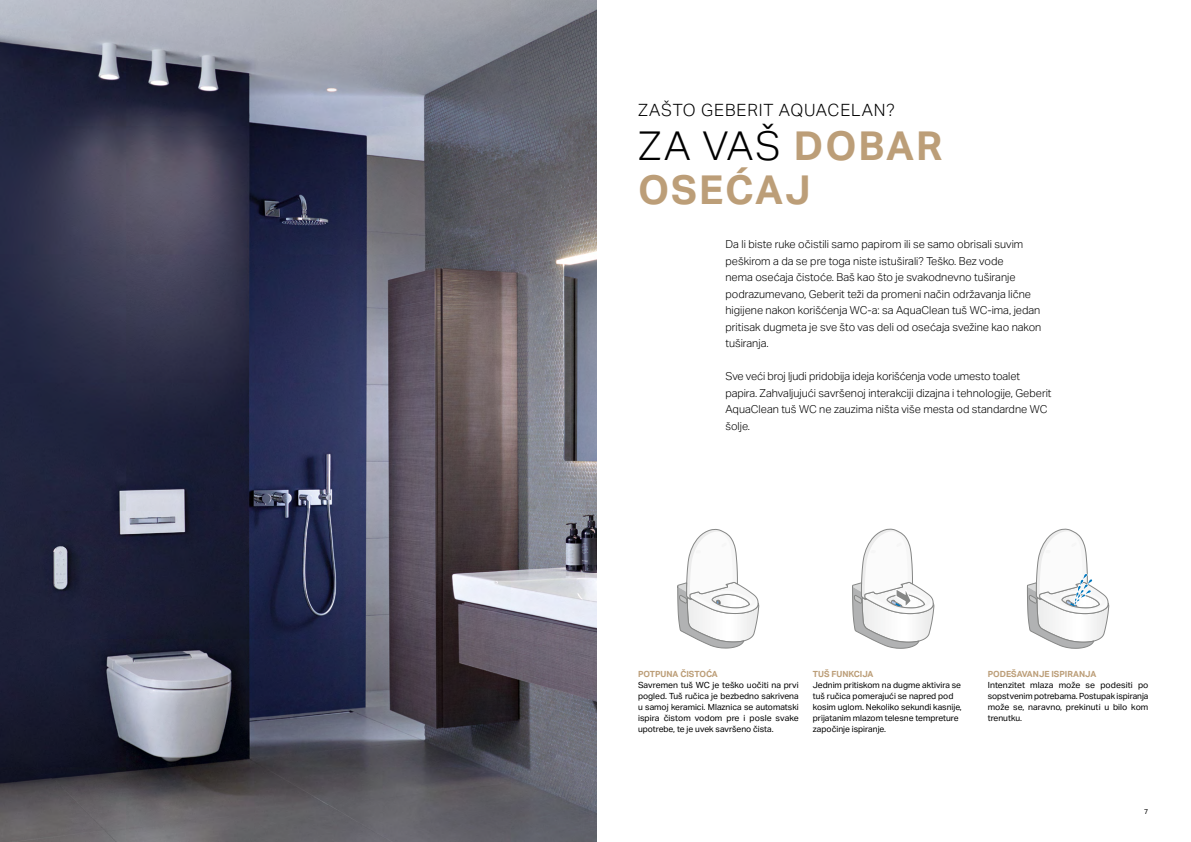
<style>
.page{position:relative;width:1191px;height:842px;background:#fff}
.page>*{position:absolute;margin:0;border:0;box-sizing:border-box;transform-origin:0 0}
.t1{font:700 40px/44px "Aktiv Grotesk Geberit";letter-spacing:.05em;color:#bc9e78}
.t2{font:300 17px "Aktiv Grotesk Geberit";letter-spacing:.05em;color:#000}
.t3{font:300 11px/16.5px "Aktiv Grotesk Geberit";color:#000}
.t4{font:8.5px/11px "Aktiv Grotesk Geberit";color:#000;text-align:justify}
.t5{font:700 8.5px "Aktiv Grotesk Geberit";color:#bc9e78}
.t6{font:7px "Aktiv Grotesk Geberit";color:#000}
.s1{font-weight:300;color:#000}
</style>
<div class="page">
<img style="left:0;top:0;width:597px;height:842px">
<svg style="left:677px;top:529px;width:82px;height:119px"></svg>
<svg style="left:852px;top:529px;width:82px;height:119px"></svg>
<svg style="left:1027px;top:529px;width:82px;height:119px"></svg>
<h2 class="t2" style="left:638px;top:101px;width:258px">ZAŠTO GEBERIT AQUACELAN?</h2>
<h1 class="t1" style="left:638px;top:123px;width:306px"><span class="s1">ZA VAŠ</span> DOBAR<br>OSEĆAJ</h1>
<p class="t3" style="left:725px;top:236px;width:317px">Da li biste ruke očistili samo papirom ili se samo obrisali suvim peškirom a da se pre toga niste istuširali? Teško. Bez vode<br>nema osećaja čistoće. Baš kao što je svakodnevno tuširanje podrazumevano, Geberit teži da promeni način održavanja lične higijene nakon korišćenja WC-a: sa AquaClean tuš WC-ima, jedan pritisak dugmeta je sve što vas deli od osećaja svežine kao nakon tuširanja.</p>
<p class="t3" style="left:725px;top:368px;width:328px">Sve veći broj ljudi pridobija ideja korišćenja vode umesto toalet papira. Zahvaljujući savršenoj interakciji dizajna i tehnologije, Geberit AquaClean tuš WC ne zauzima ništa više mesta od standardne WC šolje.</p>
<p class="t5" style="left:638px;top:669px;width:81px">POTPUNA ČISTOĆA</p>
<p class="t4" style="left:638px;top:680px;width:162px">Savremen tuš WC je teško uočiti na prvi pogled. Tuš ručica je bezbedno sakrivena u samoj keramici. Mlaznica se automatski ispira čistom vodom pre i posle svake upotrebe, te je uvek savršeno čista.</p>
<p class="t5" style="left:813px;top:669px;width:62px">TUŠ FUNKCIJA</p>
<p class="t4" style="left:813px;top:680px;width:150px;text-align:left">Jednim pritiskom na dugme aktivira se tuš ručica pomerajući se napred pod kosim uglom. Nekoliko sekundi kasnije, prijatanim mlazom telesne tempreture započinje ispiranje.</p>
<p class="t5" style="left:987px;top:669px;width:110px">PODEŠAVANJE ISPIRANJA</p>
<p class="t4" style="left:987px;top:680px;width:162px">Intenzitet mlaza može se podesiti po sopstvenim potrebama. Postupak ispiranja može se, naravno, prekinuti u bilo kom trenutku.</p>
<p class="t6" style="left:1144px;top:807px;width:6px">7</p>
</div>
